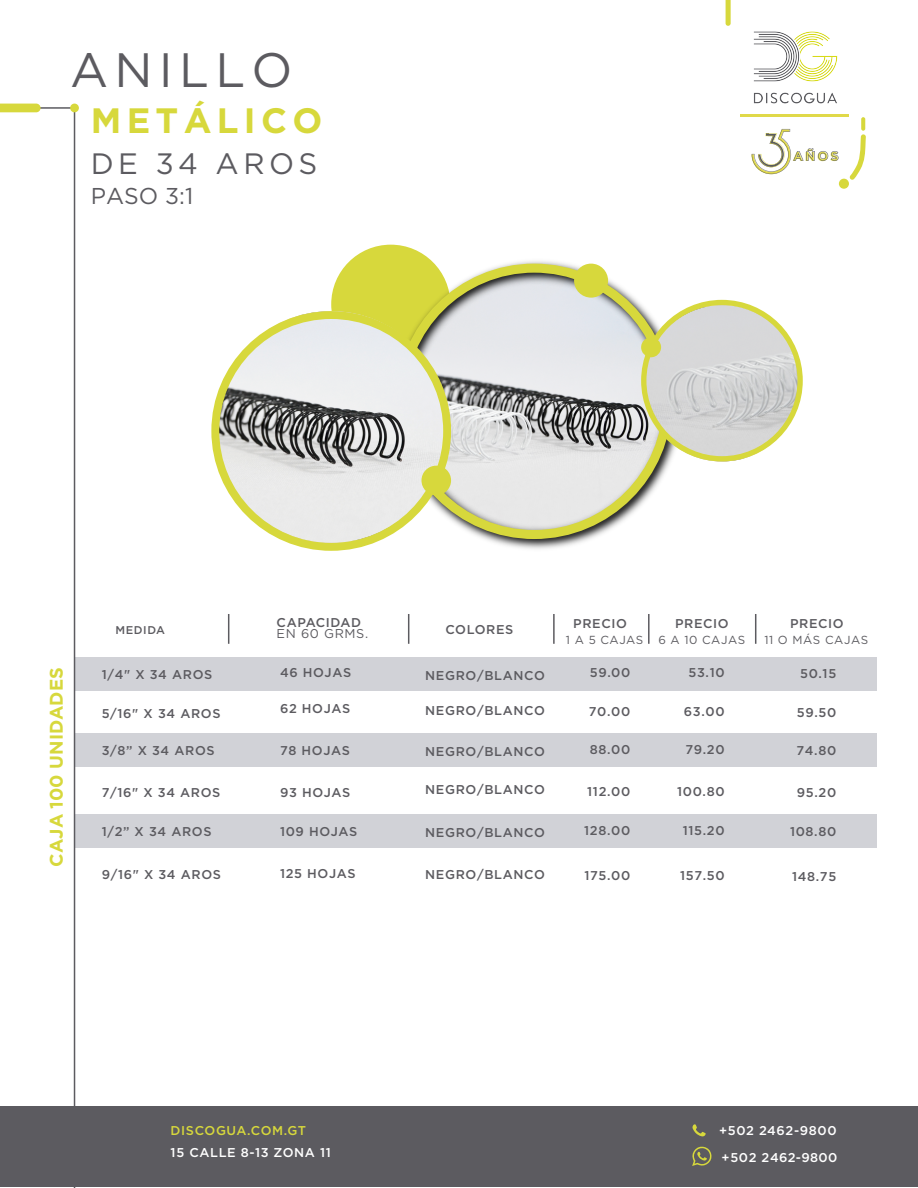
<style>
.page{position:relative;width:918px;height:1188px;background:#fff}
.page>*{position:absolute;margin:0;border:0;box-sizing:border-box;transform-origin:0 0}
.t1{font:48.3px "Gotham";letter-spacing:.13em;color:#5c5b60}
.t2{font:700 35.25px "Gotham";letter-spacing:.15em;color:#d7d83c}
.t3{font:29.4px "Gotham";letter-spacing:.15em;color:#5c5b60}
.t4{font:22.95px "Gotham";color:#5c5b60}
.t5{font:700 18.3px "Gotham";color:#d7d83c}
.t6{font:700 12.9px "Gotham";color:#e0d949}
.t7{font:500 12.75px "Gotham";letter-spacing:.05em;color:#5c5b60}
.t8{font:500 12.75px "Gotham";letter-spacing:.05em;color:#fff}
.t9{font:500 12.75px "Gotham";letter-spacing:.05em;color:#d7d83c}
.t10{font:500 12.75px "Gotham";letter-spacing:.025em;color:#fff}
.t11{font:12.75px "Gotham";letter-spacing:.05em;color:#5c5b60}
.t12{font:11.7px "Gotham";letter-spacing:.05em;color:#5c5b60}
.t13{font:500 11.25px "Gotham";letter-spacing:.05em;color:#5c5b60}
</style>
<div class="page">
<div style="left:331px;top:245px;width:119px;height:119px;background:#d7d83c;border-radius:50%"></div>
<hr style="left:408px;top:614px;width:1px;height:30px;background:#5c5b60">
<hr style="left:228px;top:614px;width:1px;height:30px;background:#5c5b60">
<hr style="left:648px;top:614px;width:2px;height:30px;background:#5c5b60">
<hr style="left:755px;top:614px;width:1px;height:30px;background:#5c5b60">
<hr style="left:553px;top:614px;width:2px;height:30px;background:#5c5b60">
<div style="left:75px;top:657px;width:802px;height:33px;background:#d1d2d7"></div>
<div style="left:75px;top:733px;width:802px;height:34px;background:#d1d2d7"></div>
<div style="left:75px;top:814px;width:802px;height:34px;background:#d1d2d7"></div>
<hr style="left:74px;top:108px;width:1px;height:1080px;background:#5c5b60">
<hr style="left:2px;top:107px;width:73px;height:2px;background:#5c5b60">
<svg style="left:0;top:104px;width:41px;height:8px"></svg>
<div style="left:70px;top:104px;width:9px;height:8px;background:#d7d83c;border-radius:50%"></div>
<img style="left:426px;top:256px;width:168px;height:293px">
<svg style="left:426px;top:264px;width:245px;height:275px;background:#d3d4c8"></svg>
<div style="left:574px;top:264px;width:34px;height:34px;background:#d7d83c;border-radius:50%"></div>
<svg style="left:726px;top:0;width:140px;height:189px"></svg>
<svg style="left:211px;top:311px;width:240px;height:240px;fill:#eaeaeb"></svg>
<div style="left:421px;top:466px;width:30px;height:29px;background:#d7d83c;border-radius:50%"></div>
<svg style="left:641px;top:300px;width:162px;height:161px;background:#d9d9c8"></svg>
<div style="left:641px;top:337px;width:20px;height:20px;background:#d7d83c;border-radius:50%"></div>
<div style="left:0;top:1106px;width:918px;height:81px;background:#5c5b60"></div>
<svg style="left:692px;top:1146px;width:20px;height:20px"></svg>
<svg style="left:692px;top:1124px;width:14px;height:13px"></svg>
<h1 class="t1" style="left:70px;top:39px;width:224px">ANILLO</h1>
<h2 class="t2" style="left:91px;top:97px;width:233px">METÁLICO</h2>
<h3 class="t3" style="left:91px;top:145px;width:228px">DE 34 AROS</h3>
<h3 class="t4" style="left:91px;top:181px;width:104px">PASO 3:1</h3>
<p class="t6" style="left:793px;top:148px;width:47px">AÑOS</p>
<h3 class="t5" style="left:44px;top:867px;width:201px;rotate:-90deg">CAJA 100 UNIDADES</h3>
<p class="t7" style="left:277px;top:614px;width:86px">CAPACIDAD</p>
<p class="t11" style="left:277px;top:626px;width:93px">EN 60 GRMS.</p>
<p class="t13" style="left:116px;top:623px;width:51px">MEDIDA</p>
<p class="t7" style="left:445px;top:621px;width:69px">COLORES</p>
<p class="t7" style="left:573px;top:615px;width:55px">PRECIO</p>
<p class="t7" style="left:675px;top:615px;width:55px">PRECIO</p>
<p class="t12" style="left:566px;top:633px;width:79px">1 A 5 CAJAS</p>
<p class="t12" style="left:658px;top:632px;width:88px">6 A 10 CAJAS</p>
<p class="t7" style="left:790px;top:615px;width:55px">PRECIO</p>
<p class="t12" style="left:764px;top:632px;width:105px">11 O MÁS CAJAS</p>
<p class="t7" style="left:280px;top:664px;width:73px">46 HOJAS</p>
<p class="t7" style="left:280px;top:700px;width:72px">62 HOJAS</p>
<p class="t7" style="left:590px;top:664px;width:42px">59.00</p>
<p class="t7" style="left:689px;top:664px;width:38px">53.10</p>
<p class="t7" style="left:800px;top:665px;width:38px">50.15</p>
<p class="t7" style="left:102px;top:666px;width:112px">1/4" X 34 AROS</p>
<p class="t7" style="left:425px;top:667px;width:121px">NEGRO/BLANCO</p>
<p class="t7" style="left:425px;top:702px;width:121px">NEGRO/BLANCO</p>
<p class="t7" style="left:102px;top:705px;width:120px">5/16" X 34 AROS</p>
<p class="t7" style="left:589px;top:703px;width:43px">70.00</p>
<p class="t7" style="left:684px;top:703px;width:42px">63.00</p>
<p class="t7" style="left:797px;top:704px;width:41px">59.50</p>
<p class="t7" style="left:102px;top:742px;width:114px">3/8” X 34 AROS</p>
<p class="t7" style="left:425px;top:743px;width:121px">NEGRO/BLANCO</p>
<p class="t7" style="left:590px;top:741px;width:42px">88.00</p>
<p class="t7" style="left:685px;top:741px;width:41px">79.20</p>
<p class="t7" style="left:797px;top:742px;width:41px">74.80</p>
<p class="t7" style="left:280px;top:742px;width:71px">78 HOJAS</p>
<p class="t7" style="left:280px;top:784px;width:72px">93 HOJAS</p>
<p class="t7" style="left:280px;top:823px;width:79px">109 HOJAS</p>
<p class="t7" style="left:280px;top:865px;width:77px">125 HOJAS</p>
<p class="t7" style="left:102px;top:785px;width:120px">7/16" X 34 AROS</p>
<p class="t7" style="left:425px;top:781px;width:121px">NEGRO/BLANCO</p>
<p class="t7" style="left:587px;top:783px;width:45px">112.00</p>
<p class="t7" style="left:677px;top:783px;width:49px">100.80</p>
<p class="t7" style="left:797px;top:784px;width:41px">95.20</p>
<p class="t7" style="left:102px;top:824px;width:111px">1/2” X 34 AROS</p>
<p class="t7" style="left:425px;top:824px;width:121px">NEGRO/BLANCO</p>
<p class="t7" style="left:584px;top:822px;width:48px">128.00</p>
<p class="t7" style="left:683px;top:822px;width:43px">115.20</p>
<p class="t7" style="left:790px;top:823px;width:48px">108.80</p>
<p class="t7" style="left:102px;top:866px;width:121px">9/16" X 34 AROS</p>
<p class="t7" style="left:425px;top:866px;width:121px">NEGRO/BLANCO</p>
<p class="t7" style="left:584px;top:868px;width:47px">175.00</p>
<p class="t7" style="left:680px;top:868px;width:46px">157.50</p>
<p class="t7" style="left:792px;top:868px;width:46px">148.75</p>
<p class="t9" style="left:171px;top:1122px;width:137px">DISCOGUA.COM.GT</p>
<p class="t8" style="left:719px;top:1122px;width:119px">+502 2462-9800</p>
<p class="t8" style="left:171px;top:1144px;width:162px">15 CALLE 8-13 ZONA 11</p>
<p class="t10" style="left:722px;top:1149px;width:117px">+502 2462-9800</p>
</div>
